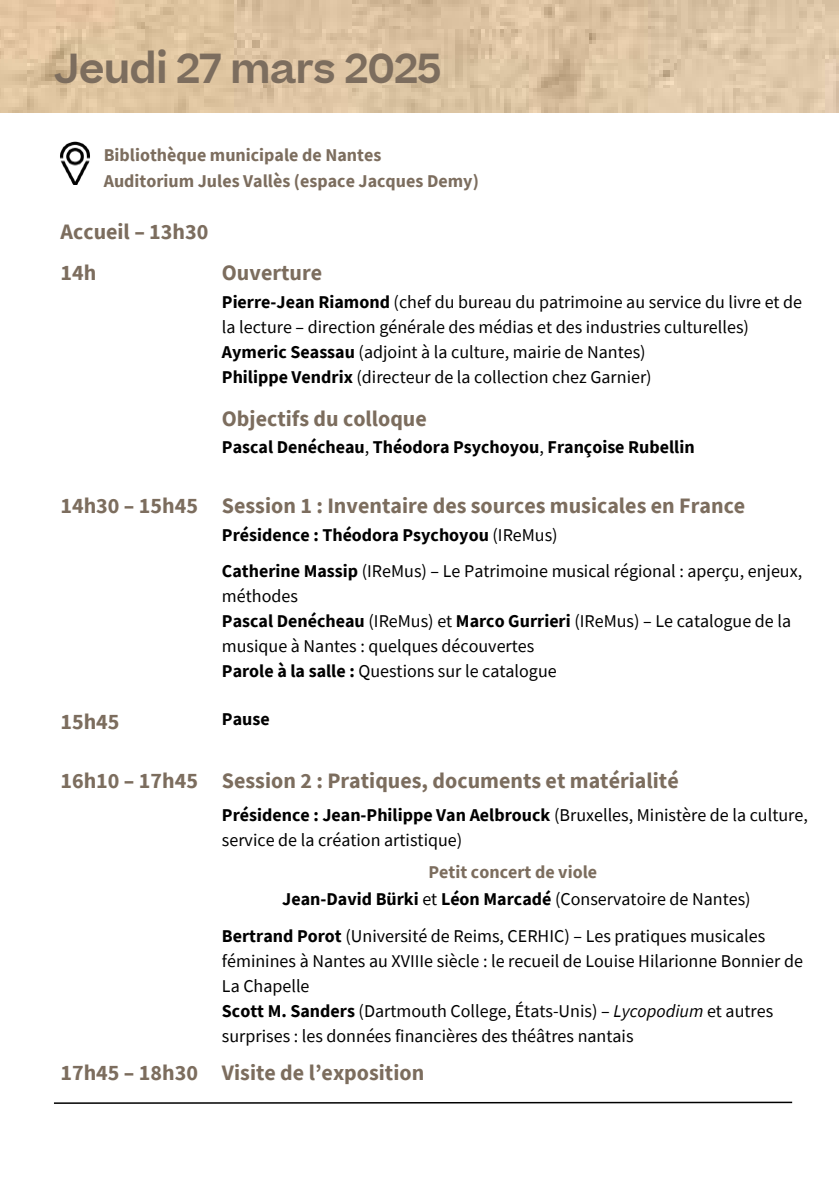
<style>
.page{position:relative;width:839px;height:1191px;background:#fff}
.page>*{position:absolute;margin:0;border:0;box-sizing:border-box;transform-origin:0 0}
.t1{font:600 40px "Beatrice";letter-spacing:-.02em;color:#7c6d5e}
.t2{font:700 22px/40.4px "Source Sans Pro";color:#7c6d5e}
.t3{font:18px/25px "Source Sans Pro";color:#000}
.t4{font:700 18px/27.6px "Source Sans Pro";color:#000;text-align:center}
.t5{font:700 18px/26px "Source Sans Pro";color:#7c6d5e}
.s1{font-weight:700}
.s2{font-weight:400}
.s3{color:#7c6d5e}
.s4{font-style:italic}
</style>
<div class="page">
<svg style="left:54px;top:1101px;width:739px;height:3px"></svg>
<img style="left:60px;top:141px;width:30px;height:44px">
<img style="left:0;top:0;width:838px;height:112px">
<h1 class="t1" style="left:54px;top:54px;width:389px">Jeudi 27 mars 2025</h1>
<p class="t5" style="left:104px;top:141px;width:376px">Bibliothèque municipale de Nantes<br>Auditorium Jules Vallès (espace Jacques Demy)</p>
<p class="t2" style="left:60px;top:211px;width:149px">Accueil – 13h30<br>14h</p>
<p class="t2" style="left:222px;top:252px;width:102px">Ouverture</p>
<p class="t3" style="left:222px;top:289px;width:581px"><span class="s1">Pierre-Jean Riamond</span> (chef du bureau du patrimoine au service du livre et de la lecture – direction générale des médias et des industries culturelles)<br><span class="s1">Aymeric Seassau</span> (adjoint à la culture, mairie de Nantes)<br><span class="s1">Philippe Vendrix</span> (directeur de la collection chez Garnier)</p>
<p class="t2" style="left:222px;top:398px;width:206px">Objectifs du colloque</p>
<p class="t4" style="left:222px;top:433px;width:474px">Pascal Denécheau<span class="s2">,</span> Théodora Psychoyou<span class="s2">,</span> Françoise Rubellin</p>
<p class="t2" style="left:60px;top:485px;width:686px">14h30 – 15h45 Session 1 : Inventaire des sources musicales en France</p>
<p class="t3" style="left:222px;top:516px;width:581px;line-height:36px"><span class="s1">Présidence : Théodora Psychoyou</span> (IReMus)<br><span class="s1">Catherine Massip</span> (IReMus) – Le Patrimoine musical régional : aperçu, enjeux,</p>
<p class="t3" style="left:222px;top:583px;width:570px">méthodes<br><span class="s1">Pascal Denécheau</span> (IReMus) et <span class="s1">Marco Gurrieri</span> (IReMus) – Le catalogue de la musique à Nantes : quelques découvertes<br><span class="s1">Parole à la salle :</span> Questions sur le catalogue</p>
<p class="t2" style="left:60px;top:701px;width:61px">15h45</p>
<p class="t4" style="left:222px;top:705px;width:49px">Pause</p>
<p class="t2" style="left:60px;top:760px;width:619px">16h10 – 17h45 Session 2 : Pratiques, documents et matérialité</p>
<p class="t3" style="left:222px;top:802px;width:587px"><span class="s1">Présidence : Jean-Philippe Van Aelbrouck</span> (Bruxelles, Ministère de la culture, service de la création artistique)</p>
<p class="t4" style="left:282px;top:858px;width:470px"><span class="s3">Petit concert de viole<br></span>Jean-David Bürki <span class="s2">et</span> Léon Marcadé <span class="s2">(Conservatoire de Nantes)</span></p>
<p class="t3" style="left:222px;top:923px;width:582px"><span class="s1">Bertrand Porot</span> (Université de Reims, CERHIC) – Les pratiques musicales féminines à Nantes au XVIIIe siècle : le recueil de Louise Hilarionne Bonnier de La Chapelle<br><span class="s1">Scott M. Sanders</span> (Dartmouth College, États-Unis) – <span class="s4">Lycopodium</span> et autres surprises : les données financières des théâtres nantais</p>
<p class="t2" style="left:60px;top:1052px;width:365px">17h45 – 18h30 Visite de l’exposition</p>
</div>
